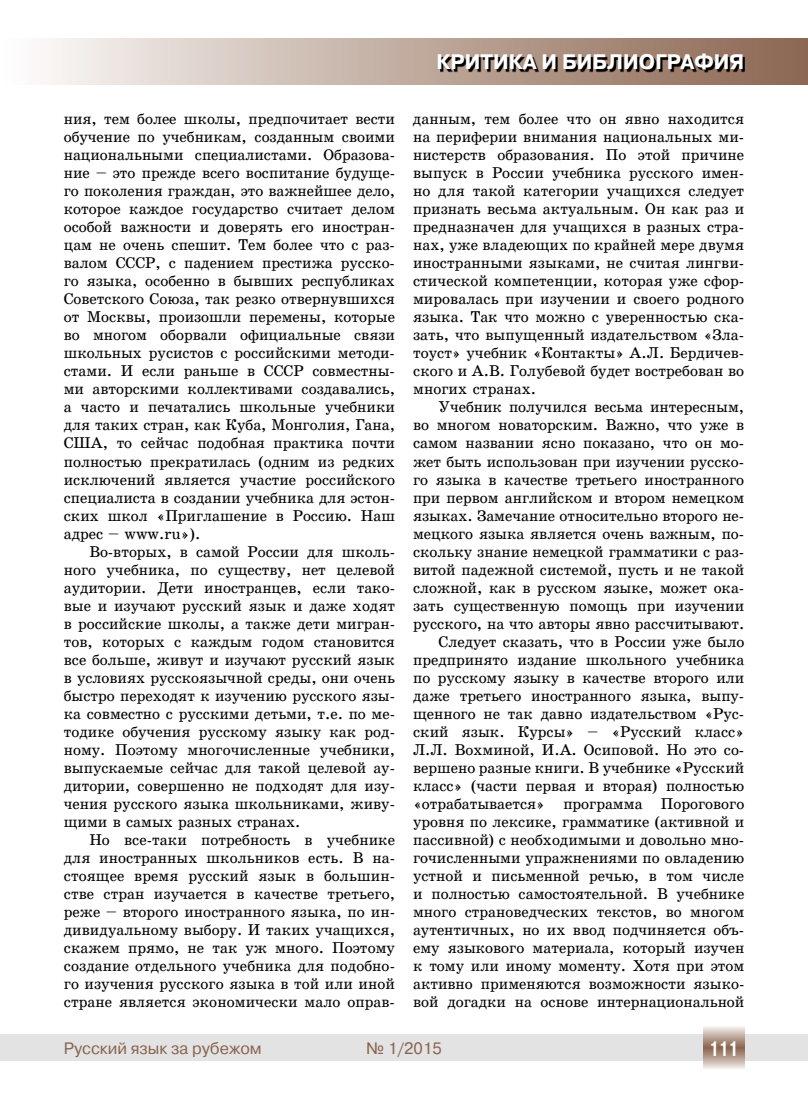
<style>
.page{position:relative;width:808px;height:1106px;background:#fff}
.page>*{position:absolute;margin:0;border:0;box-sizing:border-box;transform-origin:0 0}
.t1{font:700 21px "Pragmatica C";color:#fff}
.t2{font:700 21px "Pragmatica C";color:#fff;scale:.7 1}
.t3{font:16.5px "Pragmatica C";color:#886450}
.t4{font:15px/18px "School Plain";color:#000;text-align:justify}
</style>
<div class="page">
<div style="left:0;top:1034px;width:808px;height:26px;background:#e3e3e3"></div>
<svg style="left:704px;top:1027px;width:40px;height:42px;background:#bca79a"></svg>
<div style="left:0;top:38px;width:808px;height:46px;background:linear-gradient(to right,#fcfbf9,#89634d)"></div>
<svg style="left:440px;top:56px;width:305px;height:16px;background:#57483f"></svg>
<p class="t4" style="left:64px;top:110px;width:333px">ния, тем более школы, предпочитает вести обучение по учебникам, созданным своими национальными специалистами. Образова&shy;ние – это прежде всего воспитание будуще&shy;го поколения граждан, это важнейшее дело, которое каждое государство считает делом особой важности и доверять его иностран&shy;цам не очень спешит. Тем более что с раз&shy;валом СССР, с падением престижа русско&shy;го языка, особенно в бывших республиках Советского Союза, так резко отвернувшихся от Москвы, произошли перемены, которые во многом оборвали официальные связи школьных русистов с российскими методи&shy;стами. И если раньше в СССР совместны&shy;ми авторскими коллективами создавались, а часто и печатались школьные учебники для таких стран, как Куба, Монголия, Гана, США, то сейчас подобная практика почти полностью прекратилась (одним из редких исключений является участие российского специалиста в создании учебника для эстон&shy;ских школ «Приглашение в Россию. Наш адрес – www.ru»).</p>
<p class="t4" style="left:64px;top:542px;width:333px;text-indent:26px">Во-вторых, в самой России для школь&shy;ного учебника, по существу, нет целевой аудитории. Дети иностранцев, если тако&shy;вые и изучают русский язык и даже ходят в российские школы, а также дети мигран&shy;тов, которых с каждым годом становится все больше, живут и изучают русский язык в условиях русскоязычной среды, они очень быстро переходят к изучению русского язы&shy;ка совместно с русскими детьми, т.е. по ме&shy;тодике обучения русскому языку как род&shy;ному. Поэтому многочисленные учебники, выпускаемые сейчас для такой целевой ау&shy;дитории, совершенно не подходят для изу&shy;чения русского языка школьниками, живу&shy;щими в самых разных странах.</p>
<p class="t4" style="left:64px;top:830px;width:333px;text-indent:26px">Но все-таки потребность в учебнике для иностранных школьников есть. В на&shy;стоящее время русский язык в большин&shy;стве стран изучается в качестве третьего, реже – второго иностранного языка, по ин&shy;дивидуальному выбору. И таких учащихся, скажем прямо, не так уж много. Поэтому создание отдельного учебника для подобно&shy;го изучения русского языка в той или иной стране является экономически мало оправ-</p>
<h1 class="t1" style="left:436px;top:51px;width:309px">КРИТИКА И БИБЛИОГРАФИЯ</h1>
<p class="t4" style="left:413px;top:110px;width:333px">данным, тем более что он явно находится на периферии внимания национальных ми&shy;нистерств образования. По этой причине выпуск в России учебника русского имен&shy;но для такой категории учащихся следует признать весьма актуальным. Он как раз и предназначен для учащихся в разных стра&shy;нах, уже владеющих по крайней мере двумя иностранными языками, не считая лингви&shy;стической компетенции, которая уже сфор&shy;мировалась при изучении и своего родного языка. Так что можно с уверенностью ска&shy;зать, что выпущенный издательством «Зла&shy;тоуст» учебник «Контакты» А.Л. Бердичев&shy;ского и А.В. Голубевой будет востребован во многих странах.</p>
<p class="t4" style="left:413px;top:398px;width:333px;text-align:right">Учебник получился весьма интересным,<br>во многом новаторским. Важно, что уже в самом названии ясно показано, что он мо&shy;жет быть использован при изучении русско&shy;го языка в качестве третьего иностранного при первом английском и втором немецком языках. Замечание относительно второго не&shy;мецкого языка является очень важным, по&shy;скольку знание немецкой грамматики с раз&shy;витой падежной системой, пусть и не такой сложной, как в русском языке, может ока&shy;зать существенную помощь при изучении русского, на что авторы явно рассчитывают.<br>Следует сказать, что в России уже было предпринято издание школьного учебника по русскому языку в качестве второго или даже третьего иностранного языка, выпу&shy;щенного не так давно издательством «Рус&shy;ский язык. Курсы» – «Русский класс» Л.Л. Вохминой, И.А. Осиповой. Но это со&shy;вершено разные книги. В учебнике «Русский класс» (части первая и вторая) полностью «отрабатывается» программа Порогового уровня по лексике, грамматике (активной и пассивной) с необходимыми и довольно мно&shy;гочисленными упражнениями по овладению устной и письменной речью, в том числе и полностью самостоятельной. В учебнике много страноведческих текстов, во многом аутентичных, но их ввод подчиняется объ&shy;ему языкового материала, который изучен к тому или иному моменту. Хотя при этом активно применяются возможности языко&shy;вой догадки на основе интернациональной</p>
<p class="t3" style="left:64px;top:1039px;width:199px">Русский язык за рубежом</p>
<p class="t3" style="left:366px;top:1039px;width:77px">№ 1/2015</p>
<h1 class="t2" style="left:709px;top:1037px;width:43px">111</h1>
</div>
